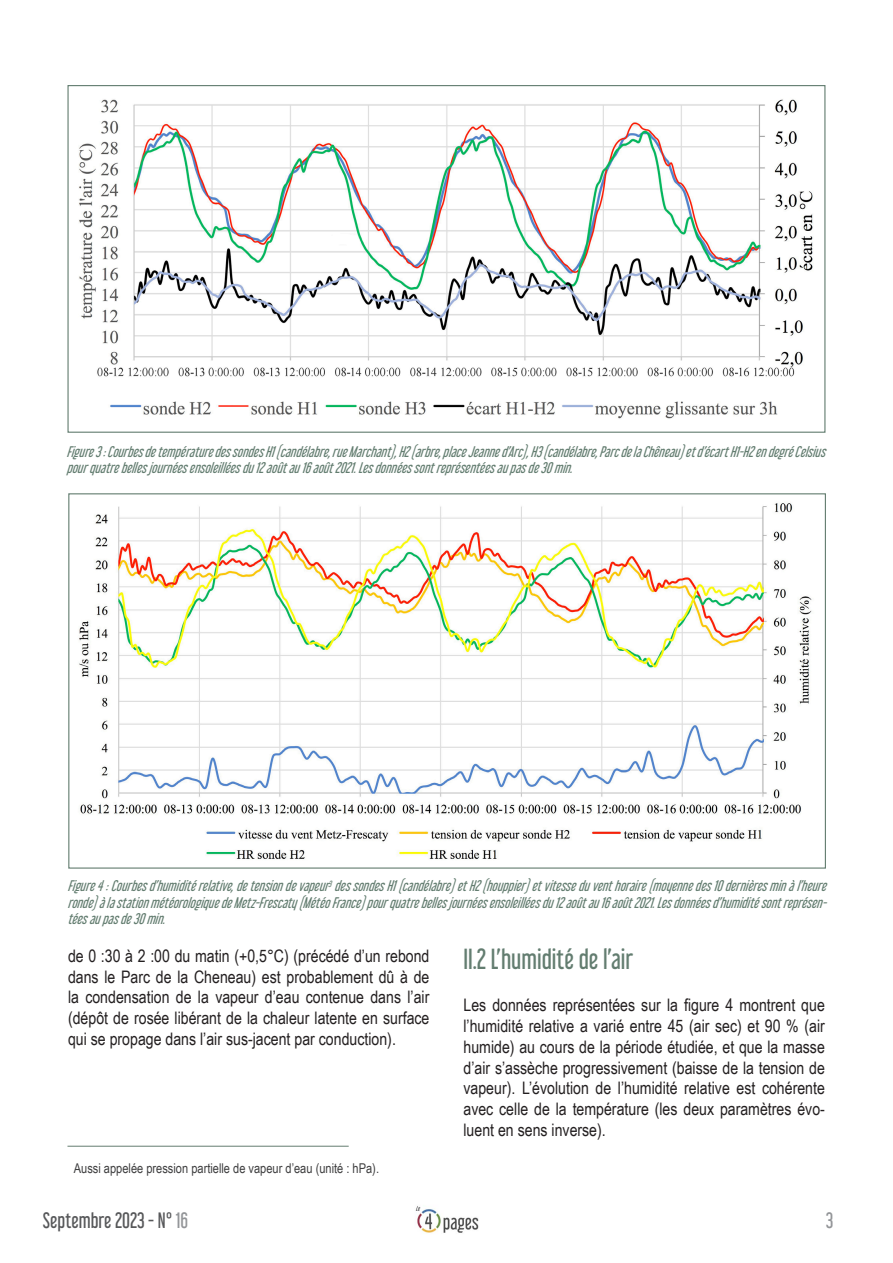
<style>
.page{position:relative;width:893px;height:1263px;background:#fff}
.page>*{position:absolute;margin:0;border:0;box-sizing:border-box;transform-origin:0 0}
.Titre_partie_milieu{font:25.5px "Libel Suit Rg";color:#637d70}
.t1{font:19.5px "Libel Suit Rg";color:#57585a}
.t2{font:19.5px "Libel Suit Rg";color:#939598}
.Texte_courant_11_5_p{font:17.25px/20.7px "Arial Narrow";color:#231f20;text-align:justify}
.Commentaire_figure{font:italic 13.5px/16.2px "Libel Suit Rg";color:#637d70}
.Note_de_bas_de_page{font:13.5px "Arial Narrow";color:#3e3e3f}
.s1{color:#939598}
</style>
<div class="page">
<img style="left:415px;top:1206px;width:64px;height:27px">
<img style="left:79px;top:99px;width:734px;height:320px">
<img style="left:79px;top:503px;width:733px;height:357px">
<hr style="left:67px;top:1146px;width:282px;height:1px;background:#637d70">
<p class="Commentaire_figure" style="left:66px;top:442px;width:766px">Figure3:CourbesdetempératuredessondesH1(candélabre,rueMarchant),H2(arbre,placeJeanned’Arc),H3(candélabre,ParcdelaChêneau)etd’écartH1-H2endegréCelsius pourquatrebellesjournéesensoleilléesdu12aoûtau16août2021.Lesdonnéessontreprésentéesaupasde30min.</p>
<p class="Commentaire_figure" style="left:67px;top:877px;width:766px;text-align:justify">Figure4:Courbesd’humiditérelative,detensiondevapeur<sup>3</sup>dessondesH1(candélabre)etH2(houppier)etvitesseduventhoraire(moyennedes10dernièresminàl’heure ronde)àlastationmétéorologiquedeMetz-Frescaty(MétéoFrance)pourquatrebellesjournéesensoleilléesdu12aoûtau16août2021.Lesdonnéesd’humiditésontreprésen&shy;téesaupasde30min.</p>
<p class="Texte_courant_11_5_p" style="left:68px;top:945px;width:363px">de 0 :30 à 2 :00 du matin (+0,5°C) (précédé d’un rebond dans le Parc de la Cheneau) est probablement dû à de la condensation de la vapeur d’eau contenue dans l’air (dépôt de rosée libérant de la chaleur latente en surface qui se propage dans l’air sus-jacent par conduction).</p>
<p class="Titre_partie_milieu" style="left:463px;top:939px;width:171px">II.2 L’humidité de l’air</p>
<p class="Texte_courant_11_5_p" style="left:463px;top:994px;width:363px">Les données représentées sur la figure 4 montrent que l’humidité relative a varié entre 45 (air sec) et 90 % (air humide) au cours de la période étudiée, et que la masse d’air s’assèche progressivement (baisse de la tension de vapeur). L’évolution de l’humidité relative est cohérente avec celle de la température (les deux paramètres évo&shy;luent en sens inverse).</p>
<p class="Note_de_bas_de_page" style="left:74px;top:1158px;width:307px">Aussi appelée pression partielle de vapeur d’eau (unité : hPa).</p>
<h2 class="t1" style="left:43px;top:1204px;width:147px">Septembre 2023 - N° <span class="s1">16</span></h2>
<h2 class="t2" style="left:826px;top:1204px;width:9px">3</h2>
</div>
